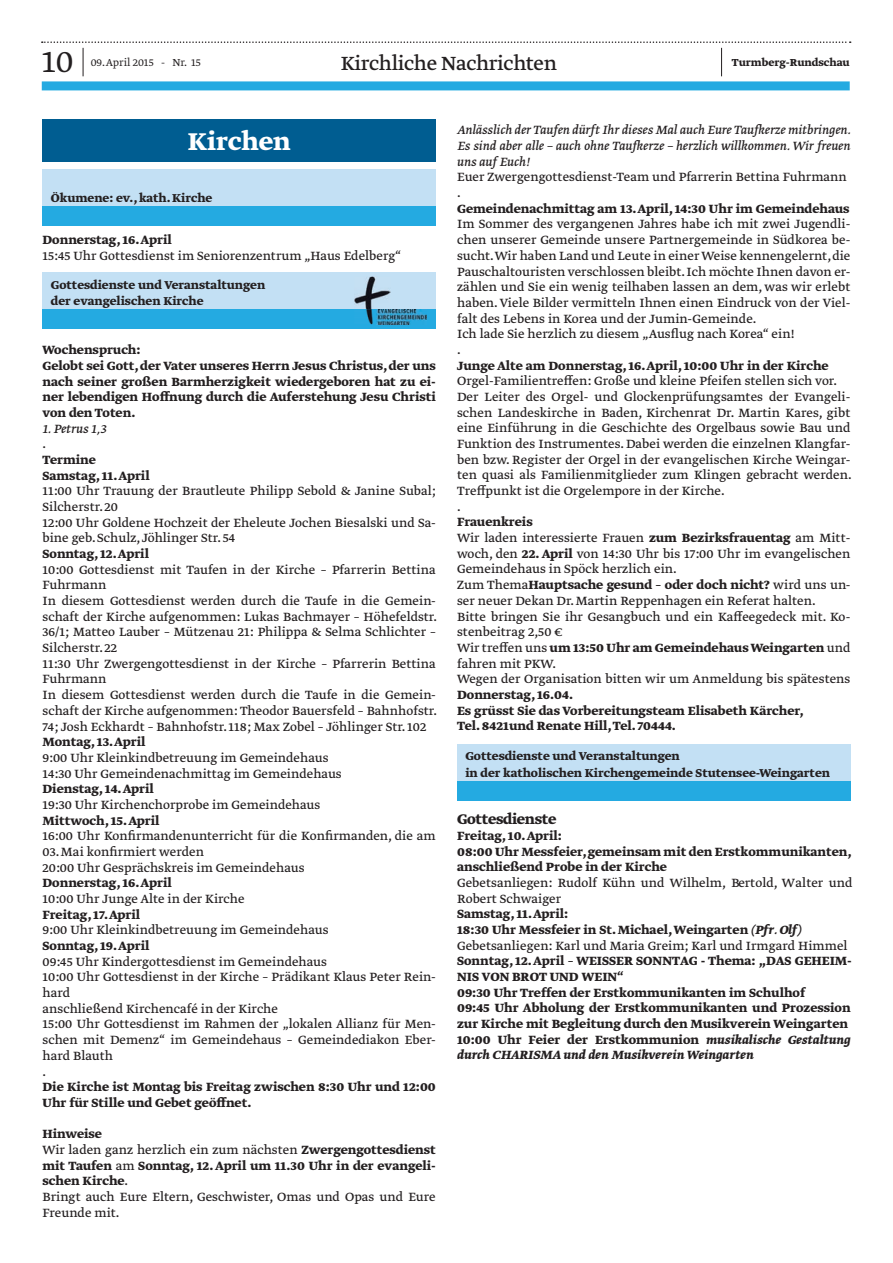
<style>
.page{position:relative;width:893px;height:1263px;background:#fff}
.page>*{position:absolute;margin:0;border:0;box-sizing:border-box;transform-origin:0 0}
.t1{font:300 36px "Greta Text Std";color:#231f20}
.t2{font:700 28.65px "Greta Text Std";color:#fff}
.t3{font:22.5px "Greta Text Std";letter-spacing:-.015em;color:#231f20}
.t4{font:700 16.5px "Greta Text Std";letter-spacing:-.02em;color:#231f20}
.t5{font:14.1px/15.8px "Greta Text Std Regular Min";color:#231f20}
.t6{font:700 14.1px/15.8px "Greta Text Std";color:#231f20}
.t7{font:italic 14.1px/15.8px "Greta Text Std";color:#231f20;text-align:justify}
.t8{font:14.1px "Greta Text Std Italic Plus";color:#231f20}
.t9{font:700 13.5px/16.2px "Greta Text Std";color:#231f20}
.t10{font:300 12px "Greta Text Std";color:#231f20}
.t11{font:700 12px "Greta Text Std";color:#231f20}
.s1{font-family:"Greta Text Std";font-weight:700}
.s2{font-family:"Greta Text Std Regular Min";font-weight:400}
.s3{font-style:italic}
</style>
<div class="page">
<div style="left:42px;top:81px;width:808px;height:9px;background:#24aae1"></div>
<svg style="left:42px;top:41px;width:809px;height:35px"></svg>
<div style="left:457px;top:744px;width:393px;height:57px;background:#c3e0f4"></div>
<div style="left:457px;top:781px;width:393px;height:20px;background:#24aae1"></div>
<div style="left:43px;top:119px;width:393px;height:43px;background:#005d91"></div>
<div style="left:43px;top:169px;width:393px;height:57px;background:#c3e0f4"></div>
<div style="left:43px;top:206px;width:393px;height:20px;background:#24aae1"></div>
<div style="left:43px;top:272px;width:393px;height:57px;background:#c3e0f4"></div>
<div style="left:43px;top:309px;width:393px;height:20px;background:#24aae1"></div>
<img style="left:354px;top:276px;width:37px;height:33px">
<img style="left:366px;top:309px;width:7px;height:15px">
<img style="left:376px;top:308px;width:50px;height:16px">
<h1 class="t1" style="left:42px;top:41px;width:33px">10</h1>
<p class="t10" style="left:91px;top:56px;width:111px">09. April 2015 - Nr. 15</p>
<h3 class="t3" style="left:341px;top:50px;width:217px">Kirchliche Nachrichten</h3>
<p class="t11" style="left:732px;top:56px;width:119px">Turmberg-Rundschau</p>
<h2 class="t2" style="left:188px;top:125px;width:104px">Kirchen</h2>
<p class="t9" style="left:51px;top:190px;width:163px">Ökumene: ev., kath. Kirche</p>
<p class="t6" style="left:43px;top:233px;width:131px">Donnerstag, 16. April</p>
<p class="t5" style="left:43px;top:249px;width:360px">15:45 Uhr Gottesdienst im Seniorenzentrum „Haus Edelberg“</p>
<p class="t9" style="left:51px;top:277px;width:216px">Gottesdienste und Veranstaltungen der evangelischen Kirche</p>
<p class="t6" style="left:43px;top:343px;width:395px">Wochenspruch:<br>Gelobt sei Gott, der Vater unseres Herrn Jesus Christus, der uns nach seiner großen Barmherzigkeit wiedergeboren hat zu ei&shy;ner lebendigen Hoffnung durch die Auferstehung Jesu Christi von den Toten.</p>
<p class="t8" style="left:43px;top:420px;width:65px">1. Petrus 1,3</p>
<p class="t5" style="left:43px;top:437px;width:5px">.</p>
<p class="t6" style="left:43px;top:452px;width:109px">Termine<br>Samstag, 11. April</p>
<p class="t5" style="left:43px;top:484px;width:395px">11:00 Uhr Trauung der Brautleute Philipp Sebold &amp; Janine Subal; Silcherstr. 20<br>12:00 Uhr Goldene Hochzeit der Eheleute Jochen Biesalski und Sa&shy;bine geb. Schulz, Jöhlinger Str. 54</p>
<p class="t6" style="left:43px;top:547px;width:108px">Sonntag, 12. April</p>
<p class="t5" style="left:43px;top:562px;width:396px">10:00 Gottesdienst mit Taufen in der Kirche – Pfarrerin Bettina Fuhrmann<br>In diesem Gottesdienst werden durch die Taufe in die Gemein&shy;schaft der Kirche aufgenommen: Lukas Bachmayer – Höhefeldstr.<br>36/1; Matteo Lauber – Mützenau 21: Philippa &amp; Selma Schlichter – Silcherstr. 22<br>11:30 Uhr Zwergengottesdienst in der Kirche – Pfarrerin Bettina Fuhrmann<br>In diesem Gottesdienst werden durch die Taufe in die Gemein&shy;schaft der Kirche aufgenommen: Theodor Bauersfeld – Bahnhofstr.<br>74; Josh Eckhardt – Bahnhofstr. 118; Max Zobel – Jöhlinger Str. 102</p>
<p class="t6" style="left:43px;top:735px;width:104px">Montag, 13. April</p>
<p class="t5" style="left:43px;top:750px;width:301px">9:00 Uhr Kleinkindbetreuung im Gemeindehaus<br>14:30 Uhr Gemeindenachmittag im Gemeindehaus</p>
<p class="t6" style="left:43px;top:782px;width:113px">Dienstag, 14. April</p>
<p class="t5" style="left:43px;top:797px;width:279px">19:30 Uhr Kirchenchorprobe im Gemeindehaus</p>
<p class="t6" style="left:43px;top:813px;width:118px">Mittwoch, 15. April</p>
<p class="t5" style="left:43px;top:829px;width:395px">16:00 Uhr Konfirmandenunterricht für die Konfirmanden, die am</p>
<p class="t5" style="left:43px;top:844px;width:264px">03. Mai konfirmiert werden<br>20:00 Uhr Gesprächskreis im Gemeindehaus</p>
<p class="t6" style="left:43px;top:876px;width:131px">Donnerstag, 16. April</p>
<p class="t5" style="left:43px;top:892px;width:204px">10:00 Uhr Junge Alte in der Kirche</p>
<p class="t6" style="left:43px;top:907px;width:99px">Freitag, 17. April</p>
<p class="t5" style="left:43px;top:923px;width:288px">9:00 Uhr Kleinkindbetreuung im Gemeindehaus</p>
<p class="t6" style="left:43px;top:938px;width:108px">Sonntag, 19. April</p>
<p class="t5" style="left:43px;top:954px;width:395px">09:45 Uhr Kindergottesdienst im Gemeindehaus<br>10:00 Uhr Gottesdienst in der Kirche – Prädikant Klaus Peter Rein&shy;hard<br>anschließend Kirchencafé in der Kirche<br>15:00 Uhr Gottesdienst im Rahmen der „lokalen Allianz für Men&shy;schen mit Demenz“ im Gemeindehaus – Gemeindediakon Eber&shy;hard Blauth<br>.</p>
<p class="t6" style="left:43px;top:1080px;width:395px">Die Kirche ist Montag bis Freitag zwischen 8:30 Uhr und 12:00<br>Uhr für Stille und Gebet geöffnet.</p>
<p class="t6" style="left:43px;top:1127px;width:61px">Hinweise</p>
<p class="t5" style="left:43px;top:1142px;width:395px">Wir laden ganz herzlich ein zum nächsten <span class="s1">Zwergengottesdienst</span></p>
<p class="t6" style="left:43px;top:1158px;width:395px">mit Taufen <span class="s2">am</span> Sonntag, 12. April um 11.30 Uhr in der evangeli&shy;schen Kirche<span class="s2">.</span></p>
<p class="t5" style="left:43px;top:1189px;width:395px">Bringt auch Eure Eltern, Geschwister, Omas und Opas und Eure<br>Freunde mit.</p>
<p class="t7" style="left:457px;top:123px;width:395px">Anlässlich der Taufen dürft Ihr dieses Mal auch Eure Taufkerze mitbringen.<br>Es sind aber alle – auch ohne Taufkerze – herzlich willkommen. Wir freuen uns auf Euch!</p>
<p class="t5" style="left:457px;top:170px;width:391px">Euer Zwergengottesdienst-Team und Pfarrerin Bettina Fuhrmann .</p>
<p class="t6" style="left:457px;top:201px;width:394px">Gemeindenachmittag am 13. April, 14:30 Uhr im Gemeindehaus</p>
<p class="t5" style="left:457px;top:217px;width:395px">Im Sommer des vergangenen Jahres habe ich mit zwei Jugendli&shy;chen unserer Gemeinde unsere Partnergemeinde in Südkorea be&shy;sucht.Wir haben Land und Leute in einer Weise kennengelernt, die Pauschaltouristen verschlossen bleibt. Ich möchte Ihnen davon er&shy;zählen und Sie ein wenig teilhaben lassen an dem, was wir erlebt haben. Viele Bilder vermitteln Ihnen einen Eindruck von der Viel&shy;falt des Lebens in Korea und der Jumin-Gemeinde.<br>Ich lade Sie herzlich zu diesem „Ausflug nach Korea“ ein!<br>.</p>
<p class="t6" style="left:457px;top:358px;width:373px">Junge Alte am Donnerstag, 16. April, 10:00 Uhr in der Kirche</p>
<p class="t5" style="left:457px;top:374px;width:396px">Orgel-Familientreffen: Große und kleine Pfeifen stellen sich vor.<br>Der Leiter des Orgel- und Glockenprüfungsamtes der Evangeli&shy;schen Landeskirche in Baden, Kirchenrat Dr. Martin Kares, gibt eine Einführung in die Geschichte des Orgelbaus sowie Bau und Funktion des Instrumentes. Dabei werden die einzelnen Klangfar&shy;ben bzw. Register der Orgel in der evangelischen Kirche Weingar&shy;ten quasi als Familienmitglieder zum Klingen gebracht werden.<br>Treffpunkt ist die Orgelempore in der Kirche.<br>.</p>
<p class="t6" style="left:457px;top:515px;width:77px">Frauenkreis</p>
<p class="t5" style="left:457px;top:531px;width:395px;text-align:justify">Wir laden interessierte Frauen <span class="s1">zum Bezirksfrauentag</span> am Mitt&shy;woch, den <span class="s1">22. April</span> von 14:30 Uhr bis 17:00 Uhr im evangelischen Gemeindehaus in Spöck herzlich ein.</p>
<p class="t6" style="left:457px;top:578px;width:395px"><span class="s2">Zum Thema</span>Hauptsache gesund – oder doch nicht? <span class="s2">wird uns un-</span></p>
<p class="t5" style="left:457px;top:593px;width:395px">ser neuer Dekan Dr. Martin Reppenhagen ein Referat halten.<br>Bitte bringen Sie ihr Gesangbuch und ein Kaffeegedeck mit. Ko&shy;stenbeitrag 2,50 €</p>
<p class="t6" style="left:457px;top:640px;width:395px"><span class="s2">Wir treffen uns</span> um 13:50 Uhr am Gemeindehaus Weingarten <span class="s2">und</span></p>
<p class="t5" style="left:457px;top:656px;width:395px">fahren mit PKW.<br>Wegen der Organisation bitten wir um Anmeldung bis spätestens</p>
<p class="t6" style="left:457px;top:687px;width:348px">Donnerstag, 16.04.<br>Es grüsst Sie das Vorbereitungsteam Elisabeth Kärcher,<br>Tel. 8421und Renate Hill, Tel. 70444.</p>
<p class="t9" style="left:465px;top:749px;width:366px">Gottesdienste und Veranstaltungen<br>in der katholischen Kirchengemeinde Stutensee-Weingarten</p>
<p class="t4" style="left:457px;top:809px;width:101px">Gottesdienste</p>
<p class="t6" style="left:457px;top:828px;width:396px">Freitag, 10. April:<br>08:00 Uhr Messfeier, gemeinsam mit den Erstkommunikanten, anschließend Probe in der Kirche</p>
<p class="t5" style="left:457px;top:875px;width:397px">Gebetsanliegen: Rudolf Kühn und Wilhelm, Bertold, Walter und<br>Robert Schwaiger</p>
<p class="t6" style="left:457px;top:907px;width:345px">Samstag, 11. April:<br>18:30 Uhr Messfeier in St. Michael, Weingarten <span class="s3">(Pfr. Olf)</span></p>
<p class="t5" style="left:457px;top:939px;width:392px">Gebetsanliegen: Karl und Maria Greim; Karl und Irmgard Himmel</p>
<p class="t6" style="left:457px;top:954px;width:396px">Sonntag, 12. April – WEISSER SONNTAG - Thema: „DAS GEHEIM-NIS VON BROT UND WEIN“<br>09:30 Uhr Treffen der Erstkommunikanten im Schulhof<br>09:45 Uhr Abholung der Erstkommunikanten und Prozession zur Kirche mit Begleitung durch den Musikverein Weingarten 10:00 Uhr Feier der Erstkommunion <span class="s3">musikalische Gestaltung durch CHARISMA und den Musikverein Weingarten</span></p>
</div>
